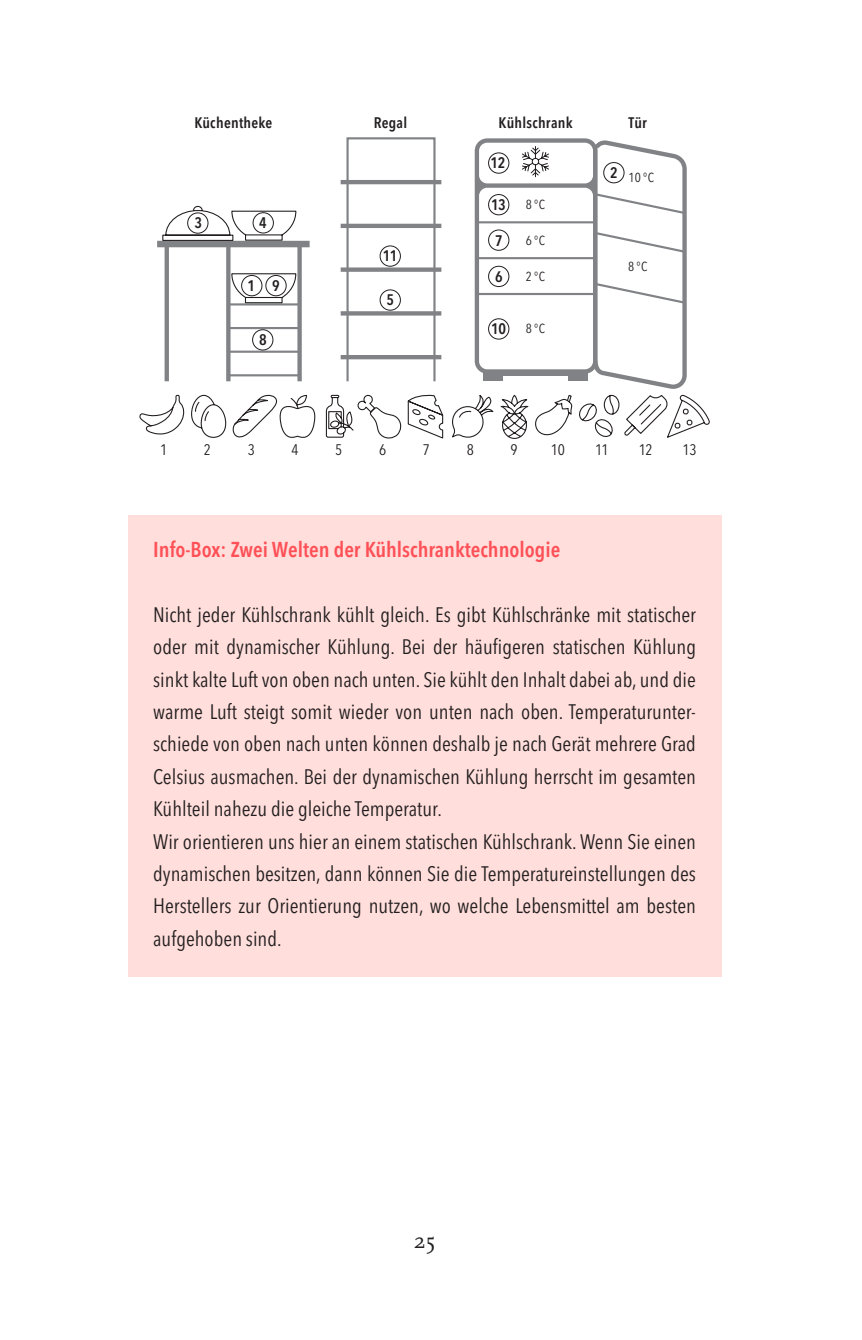
<style>
.page{position:relative;width:862px;height:1340px;background:#fff}
.page>*{position:absolute;margin:0;border:0;box-sizing:border-box;transform-origin:0 0}
.t1{font:22.5px "Scala Pro";color:#231f20}
.zwischentitel2{font:600 condensed 21.38px "Avenir Next LT Pro";color:#ff5057}
.abs___abstand_vor{font:condensed 20.7px/32.4px "Avenir Next LT Pro";color:#231f20;text-align:justify}
.abs___abstand_nach{font:condensed 20.7px/32.4px "Avenir Next LT Pro";color:#231f20;text-align:justify}
.t2{font:600 condensed 15.08px "Avenir Next LT Pro";letter-spacing:.015em;color:#231f20}
.t3{font:condensed 15.08px "Avenir Next LT Pro";letter-spacing:-.025em;color:#231f20}
.t4{font:condensed 13.05px "Avenir Next LT Pro";color:#231f20}
</style>
<div class="page">
<div style="left:128px;top:515px;width:593px;height:72px;background:#ffdedb"></div>
<div style="left:128px;top:580px;width:593px;height:266px;background:#ffdedb"></div>
<div style="left:128px;top:807px;width:593px;height:169px;background:#ffdedb"></div>
<div style="left:346px;top:137px;width:89px;height:245px;border:2px solid #808285"></div>
<svg style="left:340px;top:178px;width:102px;height:27px"></svg>
<svg style="left:139px;top:205px;width:570px;height:234px"></svg>
<svg style="left:231px;top:392px;width:48px;height:46px"></svg>
<div style="left:241px;top:275px;width:21px;height:21px;border:1px solid #231f20;border-radius:50%"></div>
<div style="left:187px;top:212px;width:21px;height:21px;border:1px solid #231f20;border-radius:50%"></div>
<div style="left:252px;top:212px;width:21px;height:21px;border:1px solid #231f20;border-radius:50%"></div>
<div style="left:379px;top:289px;width:21px;height:21px;border:1px solid #231f20;border-radius:50%"></div>
<div style="left:252px;top:329px;width:21px;height:21px;border:1px solid #231f20;border-radius:50%"></div>
<div style="left:265px;top:275px;width:21px;height:21px;border:1px solid #231f20;border-radius:50%"></div>
<div style="left:379px;top:245px;width:21px;height:21px;border:1px solid #231f20;border-radius:50%"></div>
<svg style="left:474px;top:138px;width:213px;height:251px"></svg>
<p class="t2" style="left:194px;top:113px;width:79px">Küchentheke</p>
<p class="t2" style="left:628px;top:113px;width:20px">Tür</p>
<p class="t2" style="left:373px;top:113px;width:35px">Regal</p>
<p class="t2" style="left:498px;top:113px;width:75px">Kühlschrank</p>
<p class="t2" style="left:194px;top:214px;width:9px">3</p>
<p class="t2" style="left:259px;top:213px;width:9px">4</p>
<p class="t2" style="left:247px;top:276px;width:9px">1</p>
<p class="t2" style="left:272px;top:276px;width:9px">9</p>
<p class="t2" style="left:259px;top:330px;width:9px">8</p>
<p class="t2" style="left:382px;top:247px;width:16px">11</p>
<p class="t2" style="left:386px;top:291px;width:9px">5</p>
<p class="t2" style="left:490px;top:154px;width:16px">12</p>
<p class="t2" style="left:490px;top:196px;width:16px">13</p>
<p class="t4" style="left:525px;top:197px;width:21px">8 °C</p>
<p class="t4" style="left:525px;top:232px;width:21px">6 °C</p>
<p class="t4" style="left:525px;top:268px;width:21px">2 °C</p>
<p class="t2" style="left:494px;top:231px;width:9px">7</p>
<p class="t2" style="left:494px;top:267px;width:9px">6</p>
<p class="t2" style="left:490px;top:320px;width:16px">10</p>
<p class="t4" style="left:525px;top:320px;width:21px">8 °C</p>
<p class="t2" style="left:609px;top:163px;width:9px">2</p>
<p class="t4" style="left:628px;top:170px;width:27px">10 °C</p>
<p class="t4" style="left:627px;top:258px;width:21px">8 °C</p>
<p class="t3" style="left:160px;top:441px;width:9px">1</p>
<p class="t3" style="left:204px;top:441px;width:9px">2</p>
<p class="t3" style="left:682px;top:441px;width:15px">13</p>
<p class="t3" style="left:247px;top:441px;width:9px">3</p>
<p class="t3" style="left:291px;top:441px;width:9px">4</p>
<p class="t3" style="left:466px;top:441px;width:9px">8</p>
<p class="t3" style="left:335px;top:441px;width:9px">5</p>
<p class="t3" style="left:379px;top:441px;width:9px">6</p>
<p class="t3" style="left:422px;top:441px;width:9px">7</p>
<p class="t3" style="left:510px;top:441px;width:9px">9</p>
<p class="t3" style="left:550px;top:441px;width:16px">10</p>
<p class="t3" style="left:594px;top:441px;width:15px">11</p>
<p class="t3" style="left:638px;top:441px;width:15px">12</p>
<p class="zwischentitel2" style="left:153px;top:536px;width:408px">Info-Box: Zwei Welten der Kühlschranktechnologie</p>
<p class="abs___abstand_vor" style="left:153px;top:598px;width:544px">Nicht jeder Kühlschrank kühlt gleich. Es gibt Kühlschränke mit statischer oder mit dynamischer Kühlung. Bei der häufigeren statischen Kühlung sinkt kalte Luft von oben nach unten. Sie kühlt den Inhalt dabei ab, und die warme Luft steigt somit wieder von unten nach oben. Temperaturunter&shy;schiede von oben nach unten können deshalb je nach Gerät mehrere Grad Celsius ausmachen. Bei der dynamischen Kühlung herrscht im gesamten Kühlteil nahezu die gleiche Temperatur.</p>
<p class="abs___abstand_nach" style="left:153px;top:825px;width:544px">Wir orientieren uns hier an einem statischen Kühlschrank. Wenn Sie einen dynamischen besitzen, dann können Sie die Temperatureinstellungen des Herstellers zur Orientierung nutzen, wo welche Lebensmittel am besten aufgehoben sind.</p>
<p class="t1" style="left:413px;top:1227px;width:23px">25</p>
</div>
